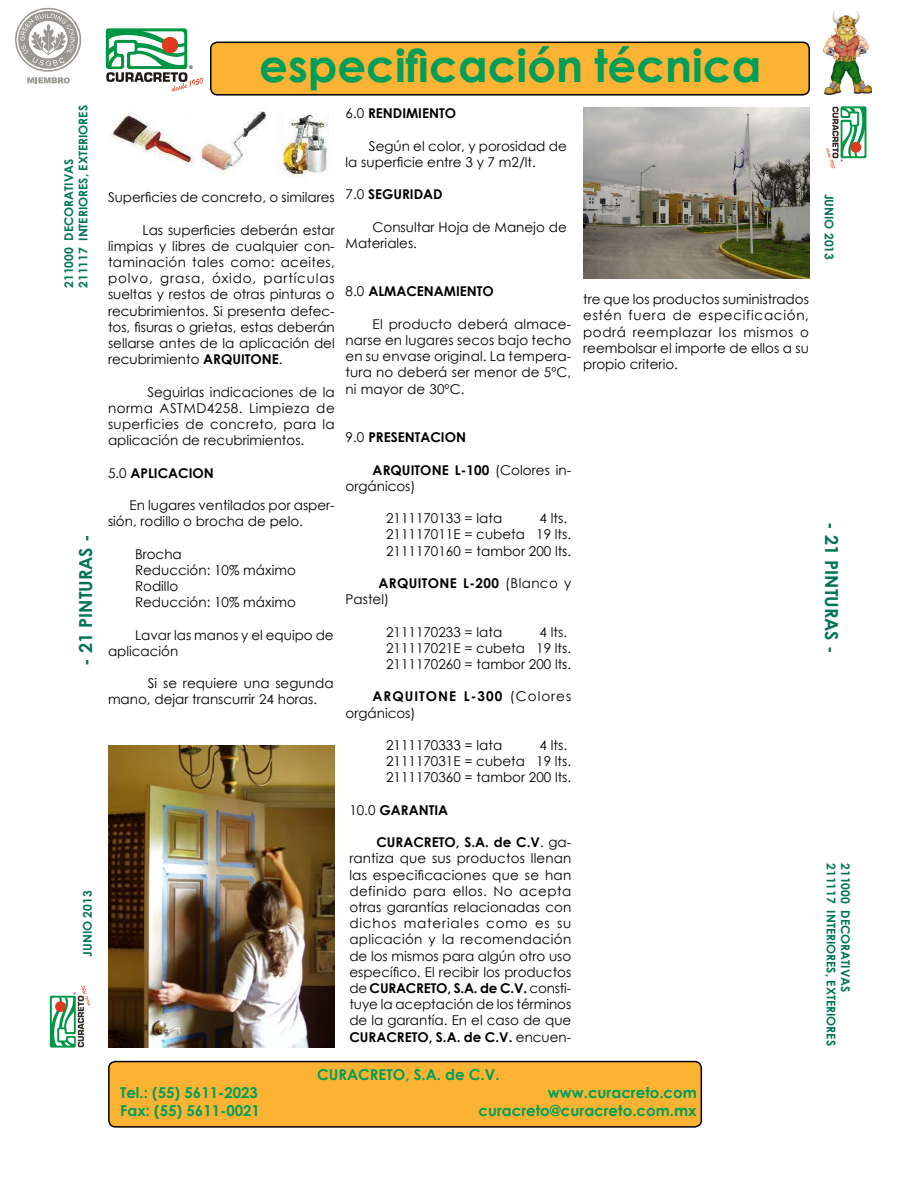
<style>
.page{position:relative;width:918px;height:1188px;background:#fff}
.page>*{position:absolute;margin:0;border:0;box-sizing:border-box;transform-origin:0 0}
.t1{font:700 45px "Century Gothic";color:#009e59}
.t2{font:700 18px "Century Gothic";color:#007558}
.t3{font:700 15px "Century Gothic";color:#009e59}
.t4{font:13.5px/16.2px "Century Gothic";color:#000}
.t5{font:700 13.5px "Century Gothic";color:#000}
.t6{font:700 12px/14.4px "Century Gothic";color:#007558}
.s1{font-weight:700}
.s2{font-weight:400}
</style>
<div class="page">
<div style="left:211px;top:42px;width:598px;height:53px;background:#fcb333;border-radius:7px"></div>
<div style="left:210px;top:42px;width:600px;height:54px;border:2px solid #000;border-radius:7px"></div>
<div style="left:109px;top:1062px;width:592px;height:65px;background:#fcb333;border-radius:7px"></div>
<div style="left:108px;top:1061px;width:594px;height:67px;border:2px solid #000;border-radius:7px"></div>
<svg style="left:826px;top:106px;width:40px;height:62px"></svg>
<svg style="left:50px;top:986px;width:40px;height:62px"></svg>
<svg style="left:106px;top:28px;width:97px;height:64px"></svg>
<svg style="left:15px;top:8px;width:66px;height:75px"></svg>
<img style="left:824px;top:11px;width:48px;height:84px">
<img style="left:108px;top:108px;width:221px;height:70px">
<img style="left:583px;top:108px;width:227px;height:170px">
<img style="left:108px;top:745px;width:227px;height:303px">
<p class="t6" style="left:61px;top:288px;width:184px;rotate:-90deg">211000 DECORATIVAS<br>211117 INTERIORES, EXTERIORES</p>
<h2 class="t2" style="left:72px;top:666px;width:133px;rotate:-90deg">- 21 PINTURAS -</h2>
<p class="t6" style="left:80px;top:957px;width:67px;rotate:-90deg">JUNIO 2013</p>
<h1 class="t1" style="left:259px;top:32px;width:504px">especificación técnica</h1>
<p class="t4" style="left:108px;top:189px;width:228px">Superficies de concreto, o similares</p>
<p class="t4" style="left:108px;top:221px;width:228px;text-align:justify;text-indent:34px">Las superficies deberán estar limpias y libres de cualquier con&shy;taminación tales como: aceites, polvo, grasa, óxido, partículas sueltas y restos de otras pinturas o recubrimientos. Si presenta defec&shy;tos, fisuras o grietas, estas deberán sellarse antes de la aplicación del recubrimiento <span class="s1">ARQUITONE</span>.</p>
<p class="t4" style="left:108px;top:383px;width:228px;text-align:justify;text-indent:39px">Seguirlas indicaciones de la norma ASTMD4258. Limpieza de superficies de concreto, para la aplicación de recubrimientos.</p>
<p class="t5" style="left:108px;top:462px;width:107px"><span class="s2">5.0</span> APLICACION</p>
<p class="t4" style="left:108px;top:497px;width:228px;text-indent:22px">En lugares ventilados por asper&shy;sión, rodillo o brocha de pelo.</p>
<p class="t4" style="left:135px;top:545px;width:162px">Brocha<br>Reducción: 10% máximo<br>Rodillo<br>Reducción: 10% máximo</p>
<p class="t4" style="left:108px;top:626px;width:227px;text-indent:27px">Lavar las manos y el equipo de aplicación</p>
<p class="t4" style="left:108px;top:675px;width:227px;text-indent:40px">Si se requiere una segunda mano, dejar transcurrir 24 horas.</p>
<p class="t5" style="left:346px;top:103px;width:112px"><span class="s2">6.0</span> RENDIMIENTO</p>
<p class="t4" style="left:346px;top:137px;width:223px;text-indent:23px">Según el color, y porosidad de la superficie entre 3 y 7 m2/lt.</p>
<p class="t5" style="left:346px;top:184px;width:98px"><span class="s2">7.0</span> SEGURIDAD</p>
<p class="t4" style="left:346px;top:218px;width:223px;text-indent:27px">Consultar Hoja de Manejo de<br>Materiales.</p>
<p class="t5" style="left:346px;top:281px;width:150px"><span class="s2">8.0</span> ALMACENAMIENTO</p>
<p class="t4" style="left:346px;top:316px;width:227px;text-align:justify;text-indent:27px">El producto deberá almace&shy;narse en lugares secos bajo techo en su envase original. La tempera&shy;tura no deberá ser menor de 5ºC, ni mayor de 30ºC.</p>
<p class="t5" style="left:346px;top:427px;width:122px"><span class="s2">9.0</span> PRESENTACION</p>
<p class="t4" style="left:346px;top:461px;width:227px;text-indent:27px"><span class="s1">ARQUITONE L-100</span> (Colores in&shy;orgánicos)</p>
<p class="t4" style="left:386px;top:510px;width:118px">2111170133 = lata</p>
<p class="t4" style="left:386px;top:510px;width:187px;text-indent:154px">4 lts.<br>211117011E = cubeta 19 lts.<br>2111170160 = tambor 200 lts.</p>
<p class="t4" style="left:346px;top:575px;width:227px;text-indent:33px"><span class="s1">ARQUITONE L-200</span> (Blanco y<br>Pastel)</p>
<p class="t4" style="left:386px;top:623px;width:118px">2111170233 = lata</p>
<p class="t4" style="left:386px;top:623px;width:187px;text-indent:154px">4 lts.<br>211117021E = cubeta 19 lts.<br>2111170260 = tambor 200 lts.</p>
<p class="t4" style="left:346px;top:688px;width:227px;text-indent:27px"><span class="s1">ARQUITONE L-300</span> (Colores orgánicos)</p>
<p class="t4" style="left:386px;top:737px;width:118px">2111170333 = lata</p>
<p class="t4" style="left:386px;top:737px;width:187px;text-indent:154px">4 lts.<br>211117031E = cubeta 19 lts.<br>2111170360 = tambor 200 lts.</p>
<p class="t5" style="left:349px;top:800px;width:100px"><span class="s2">10.0</span> GARANTIA</p>
<p class="t4" style="left:349px;top:834px;width:224px;text-align:justify;text-indent:27px"><span class="s1">CURACRETO, S.A. de C.V</span>. ga&shy;rantiza que sus productos llenan las especificaciones que se han definido para ellos. No acepta otras garantías relacionadas con dichos materiales como es su aplicación y la recomendación de los mismos para algún otro uso específico. El recibir los productos de <span class="s1">CURACRETO, S.A. de C.V.</span> consti&shy;tuye la aceptación de los términos de la garantía. En el caso de que <span class="s1">CURACRETO, S.A. de C.V.</span> encuen-</p>
<p class="t3" style="left:317px;top:1063px;width:184px">CURACRETO, S.A. de C.V.</p>
<p class="t4" style="left:583px;top:291px;width:227px;text-align:justify">tre que los productos suministrados estén fuera de especificación, podrá reemplazar los mismos o reembolsar el importe de ellos a su propio criterio.</p>
<p class="t3" style="left:120px;top:1081px;width:139px">Tel.: (55) 5611-2023</p>
<p class="t3" style="left:548px;top:1081px;width:151px">www.curacreto.com</p>
<p class="t3" style="left:120px;top:1099px;width:141px">Fax: (55) 5611-0021</p>
<p class="t3" style="left:478px;top:1099px;width:220px">curacreto@curacreto.com.mx</p>
<p class="t6" style="left:837px;top:194px;width:67px;rotate:90deg">JUNIO 2013</p>
<h2 class="t2" style="left:845px;top:522px;width:133px;rotate:90deg">- 21 PINTURAS -</h2>
<p class="t6" style="left:839px;top:863px;width:184px;rotate:90deg">211117 INTERIORES, EXTERIORES</p>
<p class="t6" style="left:853px;top:863px;width:130px;rotate:90deg">211000 DECORATIVAS</p>
</div>
